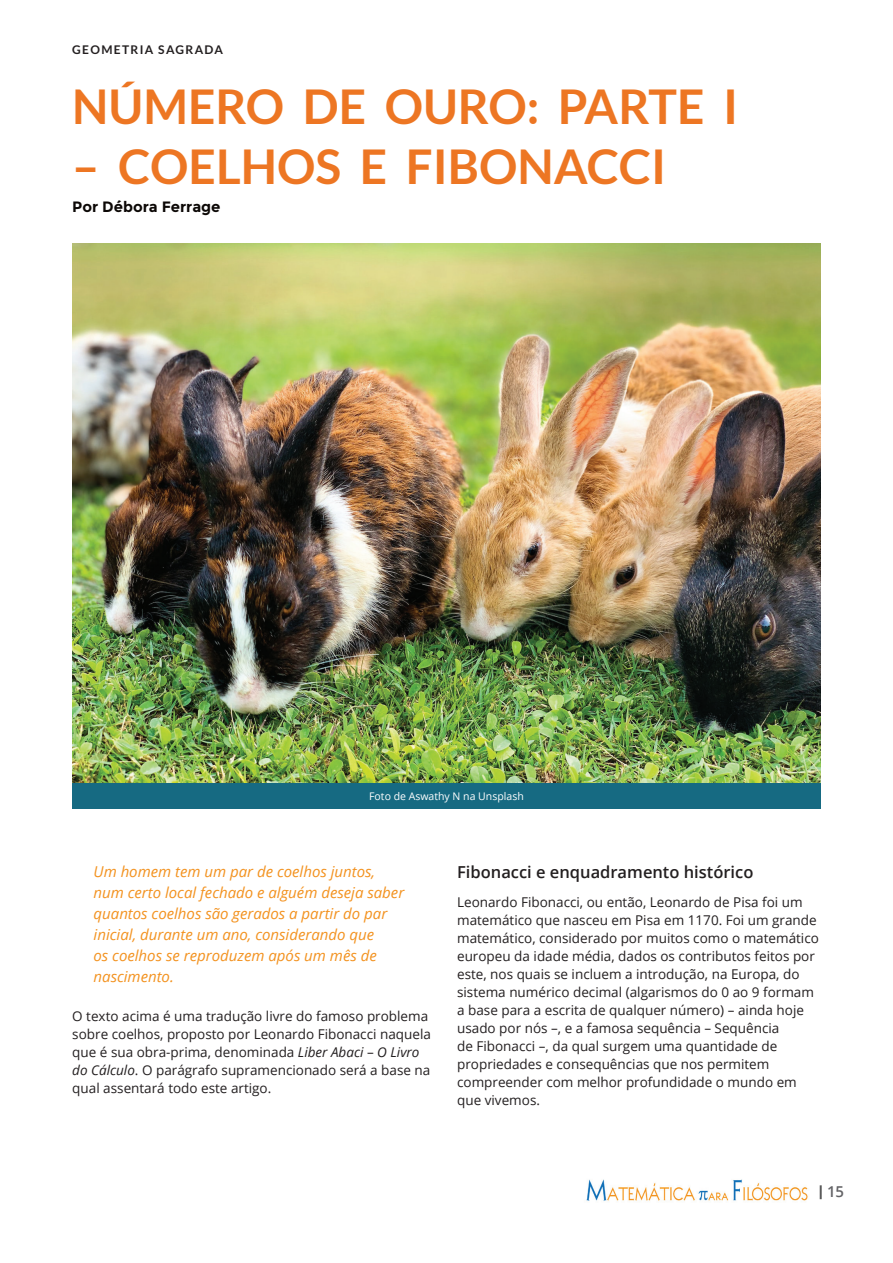
<style>
.page{position:relative;width:893px;height:1263px;background:#fff}
.page>*{position:absolute;margin:0;border:0;box-sizing:border-box;transform-origin:0 0}
.t1{font:700 48px "Lato";color:#ed7623}
.t2{font:600 16.5px "Open Sans";color:#231f20}
.t3{font:italic 15px/21px "Open Sans";color:#f3921f}
.t4{font:700 15px "Montserrat";color:#0c0806}
.t5{font:600 15px "Open Sans";color:#636366}
.t6{font:13.5px/18px "Open Sans";color:#231f20}
.t7{font:700 12px "Lato";letter-spacing:.11em;color:#231f20}
.t8{font:10.5px "Open Sans";color:#fff}
.s1{font-style:italic}
.s2{font-family:"Montserrat";font-weight:700;color:#525252}
</style>
<div class="page">
<img style="left:586px;top:1179px;width:222px;height:22px">
<div style="left:72px;top:783px;width:749px;height:26px;background:#166a82"></div>
<img style="left:72px;top:243px;width:749px;height:539px">
<p class="t7" style="left:72px;top:43px;width:152px">GEOMETRIA SAGRADA</p>
<h1 class="t1" style="left:72px;top:79px;width:667px">NÚMERO DE OURO: PARTE I</h1>
<h1 class="t1" style="left:72px;top:139px;width:595px">– COELHOS E FIBONACCI</h1>
<p class="t4" style="left:72px;top:198px;width:150px">Por Débora Ferrage</p>
<p class="t8" style="left:369px;top:789px;width:156px">Foto de Aswathy N na Unsplash</p>
<p class="t3" style="left:94px;top:860px;width:312px">Um homem tem um par de coelhos juntos, num certo local fechado e alguém deseja saber quantos coelhos são gerados a partir do par inicial, durante um ano, considerando que<br>os coelhos se reproduzem após um mês de nascimento.</p>
<p class="t6" style="left:72px;top:1007px;width:360px">O texto acima é uma tradução livre do famoso problema sobre coelhos, proposto por Leonardo Fibonacci naquela que é sua obra-prima, denominada <span class="s1">Liber Abaci</span> – <span class="s1">O Livro do Cálculo</span>. O parágrafo supramencionado será a base na qual assentará todo este artigo.</p>
<p class="t2" style="left:457px;top:861px;width:298px">Fibonacci e enquadramento histórico</p>
<p class="t6" style="left:457px;top:892px;width:363px">Leonardo Fibonacci, ou então, Leonardo de Pisa foi um matemático que nasceu em Pisa em 1170. Foi um grande matemático, considerado por muitos como o matemático europeu da idade média, dados os contributos feitos por este, nos quais se incluem a introdução, na Europa, do sistema numérico decimal (algarismos do 0 ao 9 formam a base para a escrita de qualquer número) – ainda hoje usado por nós –, e a famosa sequência – Sequência<br>de Fibonacci –, da qual surgem uma quantidade de propriedades e consequências que nos permitem compreender com melhor profundidade o mundo em que vivemos.</p>
<p class="t5" style="left:819px;top:1181px;width:27px"><span class="s2">|</span> 15</p>
</div>
